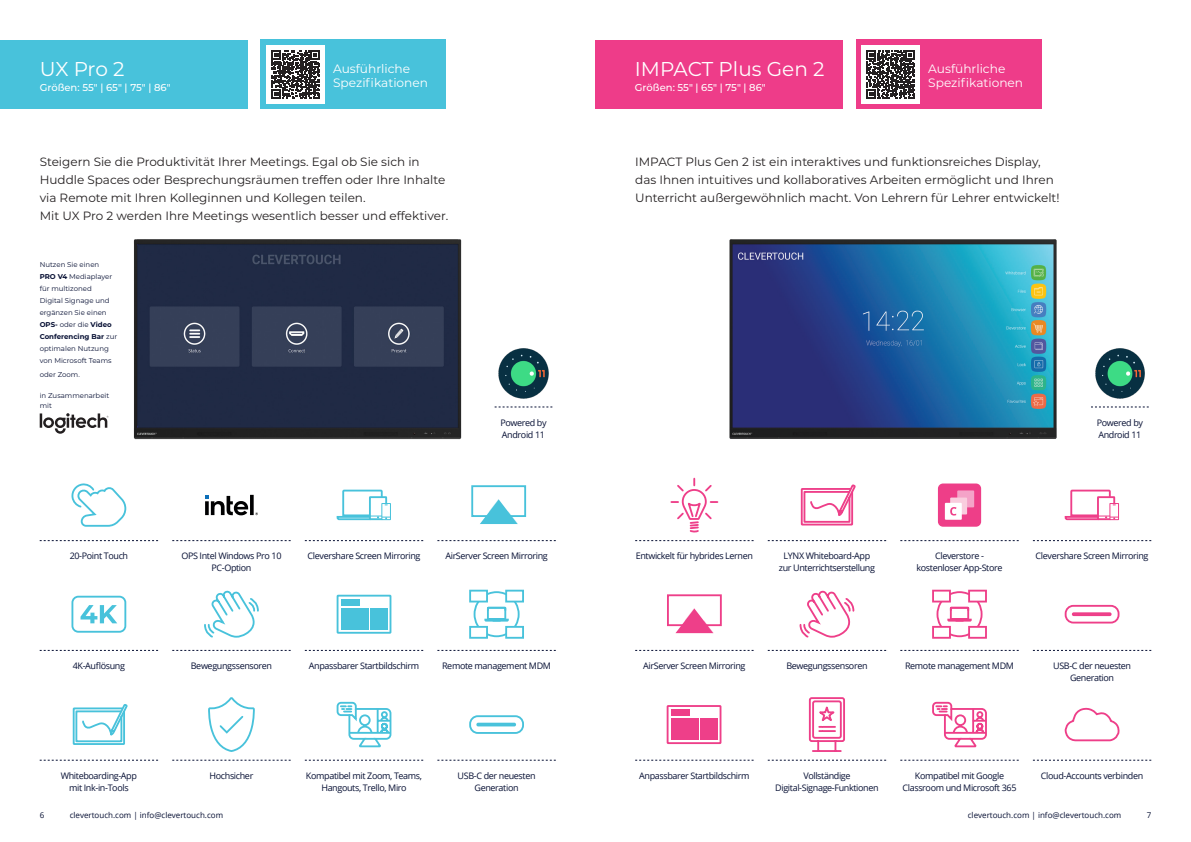
<style>
.page{position:relative;width:1191px;height:842px;background:#fff}
.page>*{position:absolute;margin:0;border:0;box-sizing:border-box;transform-origin:0 0}
.Title_White{font:20px "Montserrat";color:#fff}
.t1{font:12.2px/14.2px "Montserrat";color:#fff}
.Intro_Paragraph_Blac{font:12px/18px "Montserrat";color:#231f20}
.t2{font:500 10px "Montserrat";color:#fff}
.Icon_Notes{font:9px/12px "Open Sans";letter-spacing:-.04em;color:#071034;text-align:center}
.t3{font:8px "Open Sans";color:#071034}
.t4{font:7px/12px "Montserrat";color:#071034}
.s1{font-weight:700}
</style>
<div class="page">
<img style="left:108px;top:239px;width:415px;height:201px">
<img style="left:729px;top:239px;width:328px;height:200px">
<div style="left:0;top:40px;width:247px;height:69px;background:#48c2db"></div>
<div style="left:595px;top:40px;width:247px;height:69px;background:#ee3c89"></div>
<div style="left:261px;top:40px;width:185px;height:69px;background:#48c2db"></div>
<div style="left:856px;top:40px;width:185px;height:69px;background:#ee3c89"></div>
<svg style="left:40px;top:650px;width:118px;height:1px"></svg>
<svg style="left:635px;top:650px;width:118px;height:1px"></svg>
<svg style="left:40px;top:540px;width:118px;height:1px"></svg>
<svg style="left:635px;top:540px;width:118px;height:1px"></svg>
<svg style="left:40px;top:760px;width:118px;height:1px"></svg>
<svg style="left:635px;top:760px;width:118px;height:1px"></svg>
<svg style="left:172px;top:540px;width:119px;height:1px"></svg>
<svg style="left:767px;top:540px;width:119px;height:1px"></svg>
<svg style="left:172px;top:760px;width:119px;height:1px"></svg>
<svg style="left:767px;top:760px;width:119px;height:1px"></svg>
<svg style="left:437px;top:650px;width:119px;height:1px"></svg>
<svg style="left:1033px;top:650px;width:118px;height:1px"></svg>
<svg style="left:437px;top:540px;width:119px;height:1px"></svg>
<svg style="left:1033px;top:540px;width:118px;height:1px"></svg>
<svg style="left:437px;top:760px;width:119px;height:1px"></svg>
<svg style="left:305px;top:650px;width:118px;height:1px"></svg>
<svg style="left:900px;top:650px;width:118px;height:1px"></svg>
<svg style="left:305px;top:540px;width:118px;height:1px"></svg>
<svg style="left:900px;top:540px;width:118px;height:1px"></svg>
<svg style="left:305px;top:760px;width:118px;height:1px"></svg>
<svg style="left:900px;top:760px;width:118px;height:1px"></svg>
<div style="left:381px;top:503px;width:10px;height:17px;border:1px solid #48c2db"></div>
<svg style="left:336px;top:489px;width:54px;height:32px"></svg>
<div style="left:1109px;top:503px;width:10px;height:17px;border:1px solid #ee3f89"></div>
<svg style="left:1064px;top:489px;width:54px;height:32px"></svg>
<div style="left:938px;top:483px;width:43px;height:44px;background:#ee3e88;border-radius:5px"></div>
<div style="left:957px;top:490px;width:17px;height:17px;background:#f4a3c8"></div>
<div style="left:950px;top:497px;width:17px;height:17px;background:#f9cdde"></div>
<div style="left:945px;top:503px;width:16px;height:17px;background:#fff"></div>
<svg style="left:950px;top:507px;width:6px;height:8px"></svg>
<svg style="left:80px;top:605px;width:37px;height:18px"></svg>
<div style="left:71px;top:596px;width:55px;height:37px;border:2px solid #48c2db;border-radius:6px"></div>
<svg style="left:71px;top:483px;width:56px;height:44px"></svg>
<svg style="left:72px;top:704px;width:56px;height:41px"></svg>
<svg style="left:208px;top:697px;width:47px;height:55px"></svg>
<svg style="left:336px;top:701px;width:56px;height:47px"></svg>
<svg style="left:932px;top:701px;width:55px;height:47px"></svg>
<hr style="left:972px;top:709px;width:2px;height:24px;background:#ee3f89">
<svg style="left:469px;top:715px;width:55px;height:19px"></svg>
<svg style="left:1064px;top:604px;width:56px;height:20px"></svg>
<svg style="left:472px;top:591px;width:48px;height:47px"></svg>
<div style="left:505px;top:590px;width:19px;height:12px;background:#fff;border:2px solid #48c2db"></div>
<div style="left:469px;top:590px;width:19px;height:12px;background:#fff;border:2px solid #48c2db"></div>
<div style="left:469px;top:626px;width:19px;height:13px;background:#fff;border:2px solid #48c2db"></div>
<div style="left:505px;top:626px;width:19px;height:13px;background:#fff;border:2px solid #48c2db"></div>
<svg style="left:935px;top:591px;width:48px;height:47px"></svg>
<div style="left:968px;top:590px;width:19px;height:12px;background:#fff;border:2px solid #ee3f89"></div>
<div style="left:932px;top:590px;width:19px;height:12px;background:#fff;border:2px solid #ee3f89"></div>
<div style="left:932px;top:626px;width:19px;height:13px;background:#fff;border:2px solid #ee3f89"></div>
<div style="left:968px;top:626px;width:19px;height:13px;background:#fff;border:2px solid #ee3f89"></div>
<svg style="left:172px;top:590px;width:119px;height:61px"></svg>
<svg style="left:767px;top:590px;width:119px;height:61px"></svg>
<svg style="left:205px;top:495px;width:53px;height:20px"></svg>
<svg style="left:800px;top:484px;width:56px;height:42px"></svg>
<svg style="left:670px;top:477px;width:49px;height:56px"></svg>
<svg style="left:808px;top:697px;width:37px;height:55px"></svg>
<svg style="left:1033px;top:707px;width:118px;height:54px"></svg>
<div style="left:337px;top:595px;width:54px;height:39px;border:2px solid #48c2db"></div>
<div style="left:341px;top:599px;width:19px;height:6px;background:#48c2db"></div>
<div style="left:341px;top:608px;width:27px;height:22px;background:#48c2db"></div>
<div style="left:370px;top:608px;width:17px;height:10px;background:#48c2db"></div>
<div style="left:370px;top:620px;width:17px;height:10px;background:#48c2db"></div>
<div style="left:666px;top:705px;width:55px;height:39px;border:2px solid #ee3f89"></div>
<div style="left:671px;top:709px;width:19px;height:6px;background:#ee3f89"></div>
<div style="left:671px;top:718px;width:27px;height:22px;background:#ee3f89"></div>
<div style="left:700px;top:718px;width:17px;height:10px;background:#ee3f89"></div>
<div style="left:700px;top:730px;width:17px;height:10px;background:#ee3f89"></div>
<div style="left:471px;top:485px;width:55px;height:32px;border:2px solid #48c2db"></div>
<svg style="left:480px;top:499px;width:37px;height:25px"></svg>
<div style="left:667px;top:594px;width:55px;height:32px;border:2px solid #ee3f89"></div>
<svg style="left:675px;top:608px;width:38px;height:25px"></svg>
<svg style="left:40px;top:413px;width:68px;height:21px"></svg>
<img style="left:1095px;top:348px;width:50px;height:51px">
<svg style="left:1091px;top:407px;width:57px;height:1px"></svg>
<img style="left:493px;top:342px;width:56px;height:63px">
<svg style="left:494px;top:407px;width:58px;height:1px"></svg>
<div style="left:266px;top:45px;width:59px;height:59px;background:#fff"></div>
<svg style="left:272px;top:51px;width:47px;height:47px"></svg>
<div style="left:861px;top:45px;width:58px;height:58px;background:#fff"></div>
<svg style="left:866px;top:50px;width:48px;height:48px"></svg>
<p class="Title_White" style="left:40px;top:55px;width:86px">UX Pro 2</p>
<p class="Title_White" style="left:635px;top:55px;width:191px">IMPACT Plus Gen 2</p>
<p class="t2" style="left:40px;top:80px;width:132px">Größen: 55" | 65" | 75" | 86"</p>
<p class="t2" style="left:635px;top:80px;width:132px">Größen: 55" | 65" | 75" | 86"</p>
<p class="t1" style="left:333px;top:61px;width:97px">Ausführliche<br>Spezifikationen</p>
<p class="t1" style="left:928px;top:61px;width:96px">Ausführliche<br>Spezifikationen</p>
<p class="Intro_Paragraph_Blac" style="left:40px;top:153px;width:410px">Steigern Sie die Produktivität Ihrer Meetings. Egal ob Sie sich in Huddle Spaces oder Besprechungsräumen treffen oder Ihre Inhalte via Remote mit Ihren Kolleginnen und Kollegen teilen.<br>Mit UX Pro 2 werden Ihre Meetings wesentlich besser und effektiver.</p>
<p class="Intro_Paragraph_Blac" style="left:635px;top:153px;width:426px">IMPACT Plus Gen 2 ist ein interaktives und funktionsreiches Display, das Ihnen intuitives und kollaboratives Arbeiten ermöglicht und Ihren<br>Unterricht außergewöhnlich macht. Von Lehrern für Lehrer entwickelt!</p>
<p class="t4" style="left:40px;top:259px;width:79px">Nutzen Sie einen<br><span class="s1">PRO V4</span> Mediaplayer für multizoned<br>Digital Signage und ergänzen Sie einen<br><span class="s1">OPS-</span> oder die <span class="s1">Video<br>Conferencing Bar</span> zur optimalen Nutzung von Microsoft Teams</p>
<p class="t4" style="left:40px;top:368px;width:42px">oder Zoom.</p>
<p class="t4" style="left:40px;top:391px;width:71px;line-height:10px">in Zusammenarbeit mit</p>
<p class="Icon_Notes" style="left:500px;top:416px;width:48px;text-align:left">Powered by<br>Android 11</p>
<p class="Icon_Notes" style="left:1096px;top:416px;width:48px;text-align:left">Powered by<br>Android 11</p>
<p class="Icon_Notes" style="left:70px;top:550px;width:60px">20-Point Touch</p>
<p class="Icon_Notes" style="left:636px;top:550px;width:119px">Entwickelt für hybrides Lernen</p>
<p class="Icon_Notes" style="left:181px;top:550px;width:102px">OPS Intel Windows Pro 10<br>PC-Option</p>
<p class="Icon_Notes" style="left:779px;top:550px;width:98px">LYNX Whiteboard-App zur Unterrichtserstellung</p>
<p class="Icon_Notes" style="left:307px;top:550px;width:114px">Clevershare Screen Mirroring</p>
<p class="Icon_Notes" style="left:916px;top:550px;width:87px">Cleverstore - kostenloser App-Store</p>
<p class="Icon_Notes" style="left:445px;top:550px;width:104px">AirServer Screen Mirroring</p>
<p class="Icon_Notes" style="left:1035px;top:550px;width:114px">Clevershare Screen Mirroring</p>
<p class="Icon_Notes" style="left:73px;top:659px;width:54px">4K-Auflösung</p>
<p class="Icon_Notes" style="left:643px;top:659px;width:104px">AirServer Screen Mirroring</p>
<p class="Icon_Notes" style="left:309px;top:659px;width:112px">Anpassbarer Startbildschirm</p>
<p class="Icon_Notes" style="left:905px;top:659px;width:110px">Remote management MDM</p>
<p class="Icon_Notes" style="left:442px;top:659px;width:110px">Remote management MDM</p>
<p class="Icon_Notes" style="left:1053px;top:659px;width:79px">USB-C der neuesten<br>Generation</p>
<p class="Icon_Notes" style="left:191px;top:659px;width:83px">Bewegungssensoren</p>
<p class="Icon_Notes" style="left:786px;top:659px;width:83px">Bewegungssensoren</p>
<p class="Icon_Notes" style="left:61px;top:769px;width:78px">Whiteboarding-App mit Ink-in-Tools</p>
<p class="Icon_Notes" style="left:639px;top:769px;width:112px">Anpassbarer Startbildschirm</p>
<p class="Icon_Notes" style="left:210px;top:769px;width:45px">Hochsicher</p>
<p class="Icon_Notes" style="left:775px;top:769px;width:105px">Vollständige<br>Digital-Signage-Funktionen</p>
<p class="Icon_Notes" style="left:306px;top:769px;width:118px">Kompatibel mit Zoom, Teams,<br>Hangouts, Trello, Miro</p>
<p class="Icon_Notes" style="left:902px;top:769px;width:115px">Kompatibel mit Google<br>Classroom und Microsoft 365</p>
<p class="Icon_Notes" style="left:457px;top:769px;width:79px">USB-C der neuesten<br>Generation</p>
<p class="Icon_Notes" style="left:1041px;top:769px;width:104px">Cloud-Accounts verbinden</p>
<p class="t3" style="left:40px;top:809px;width:6px">6</p>
<p class="t3" style="left:70px;top:809px;width:155px">clevertouch.com | info@clevertouch.com</p>
<p class="t3" style="left:967px;top:809px;width:155px">clevertouch.com | info@clevertouch.com</p>
<p class="t3" style="left:1146px;top:809px;width:6px">7</p>
</div>
